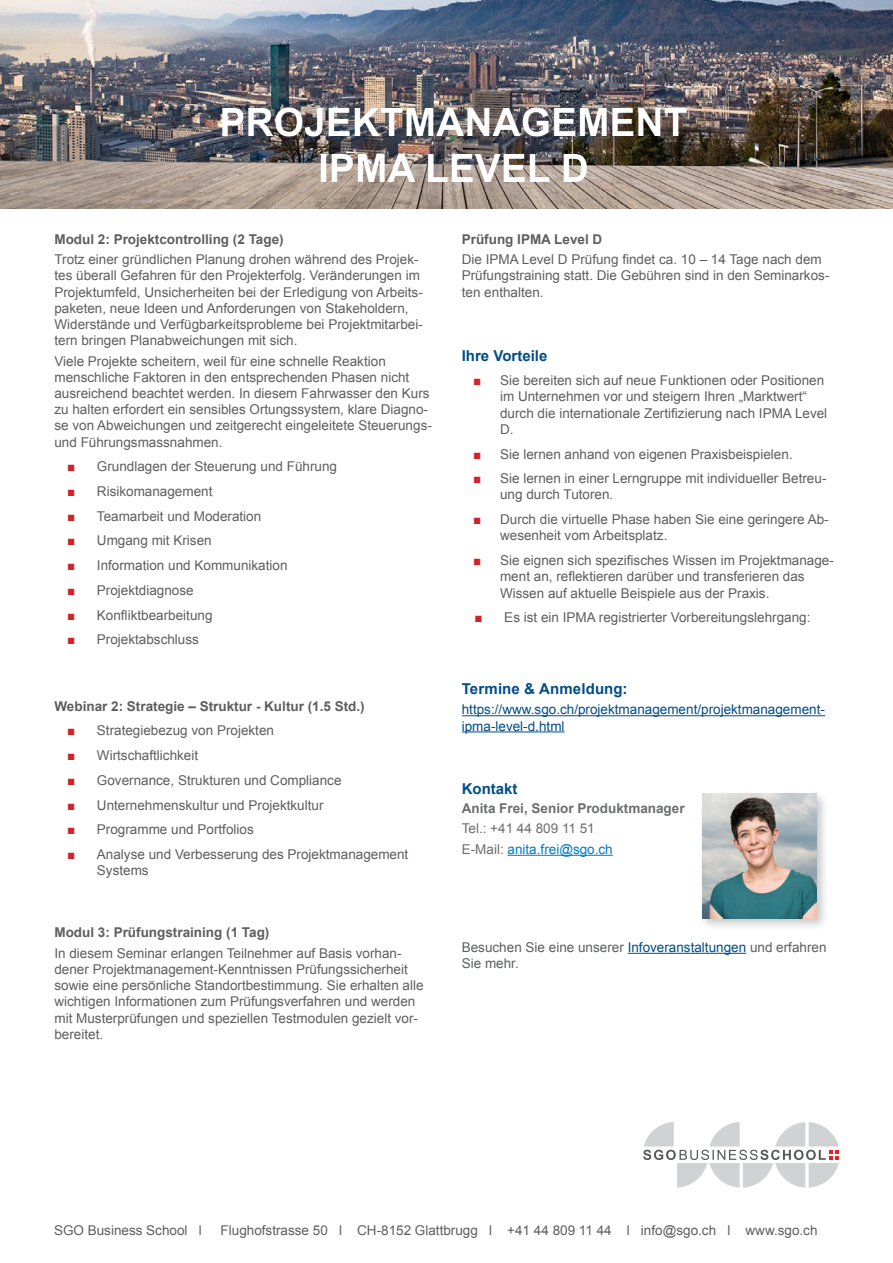
<style>
.page{position:relative;width:893px;height:1263px;background:#fff}
.page>*{position:absolute;margin:0;border:0;box-sizing:border-box;transform-origin:0 0}
.t1{font:700 39px/46.8px "Arial";color:#fff;text-align:center}
.Text{font:700 15px "Arial";letter-spacing:.005em;color:#004d86}
.Titel{font:700 15px "Arial";color:#004d86}
.Text-2{font:13.5px/16.2px "Arial";color:#5e5e5e}
.Unterbeschriftung{font:700 13.5px "Arial";color:#5e5e5e}
.Text-3{font:13.5px/16.2px "Arial";color:#004d86}
.Text-4{font:13.5px/16.2px "Arial";color:#5d5f60}
.Text-5{font:700 13.5px "Arial";color:#6c6d70}
.Text-6{font:13.5px "Arial";color:#007ac2}
.Text-7{font:13.5px "Arial";color:#6c6d70}
.s1{color:#d1232a}
.s2{color:#6c6d70}
.s3{color:#004d86}
</style>
<div class="page">
<img style="left:0;top:0;width:893px;height:208px">
<div style="left:165px;top:95px;width:612px;height:102px;background:#fff;opacity:.75"></div>
<hr style="left:462px;top:715px;width:363px;height:1px;background:#004d86">
<hr style="left:462px;top:731px;width:103px;height:1px;background:#004d86">
<hr style="left:508px;top:855px;width:105px;height:1px;background:#007ac2">
<hr style="left:628px;top:953px;width:118px;height:1px;background:#004d86">
<svg style="left:643px;top:1122px;width:196px;height:66px"></svg>
<div style="left:698px;top:790px;width:131px;height:140px;background:#231f20;opacity:.25"></div>
<img style="left:702px;top:794px;width:114px;height:124px">
<h1 class="t1" style="left:220px;top:100px;width:470px">PROJEKTMANAGEMENT<br>IPMA LEVEL D</h1>
<p class="Unterbeschriftung" style="left:54px;top:230px;width:231px">Modul 2: Projektcontrolling (2 Tage)</p>
<p class="Text-2" style="left:54px;top:251px;width:370px">Trotz einer gründlichen Planung drohen während des Projek&shy;tes überall Gefahren für den Projekterfolg. Veränderungen im Projektumfeld, Unsicherheiten bei der Erledigung von Arbeits&shy;paketen, neue Ideen und Anforderungen von Stakeholdern, Widerstände und Verfügbarkeitsprobleme bei Projektmitarbei&shy;tern bringen Planabweichungen mit sich.</p>
<p class="Text-2" style="left:54px;top:353px;width:379px">Viele Projekte scheitern, weil für eine schnelle Reaktion menschliche Faktoren in den entsprechenden Phasen nicht ausreichend beachtet werden. In diesem Fahrwasser den Kurs zu halten erfordert ein sensibles Ortungssystem, klare Diagno&shy;se von Abweichungen und zeitgerecht eingeleitete Steuerungs&shy;und Führungsmassnahmen.</p>
<p class="Text-2" style="left:67px;top:459px;width:271px"><span class="s1">■</span> Grundlagen der Steuerung und Führung</p>
<p class="Text-2" style="left:67px;top:483px;width:147px"><span class="s1">■</span> Risikomanagement</p>
<p class="Text-2" style="left:67px;top:508px;width:196px"><span class="s1">■</span> Teamarbeit und Moderation</p>
<p class="Text-2" style="left:67px;top:533px;width:146px"><span class="s1">■</span> Umgang mit Krisen</p>
<p class="Text-2" style="left:67px;top:557px;width:222px"><span class="s1">■</span> Information und Kommunikation</p>
<p class="Text-2" style="left:67px;top:582px;width:128px"><span class="s1">■</span> Projektdiagnose</p>
<p class="Text-2" style="left:67px;top:607px;width:147px"><span class="s1">■</span> Konfliktbearbeitung</p>
<p class="Text-2" style="left:67px;top:632px;width:133px"><span class="s1">■</span> Projektabschluss</p>
<p class="Unterbeschriftung" style="left:54px;top:697px;width:312px">Webinar 2: Strategie – Struktur - Kultur (1.5 Std.)</p>
<p class="Text-2" style="left:67px;top:723px;width:208px"><span class="s1">■</span> Strategiebezug von Projekten</p>
<p class="Text-2" style="left:67px;top:747px;width:133px"><span class="s1">■</span> Wirtschaftlichkeit</p>
<p class="Text-2" style="left:67px;top:772px;width:276px"><span class="s1">■</span> Governance, Strukturen und Compliance</p>
<p class="Text-2" style="left:67px;top:797px;width:258px"><span class="s1">■</span> Unternehmenskultur und Projektkultur</p>
<p class="Text-2" style="left:67px;top:821px;width:188px"><span class="s1">■</span> Programme und Portfolios</p>
<p class="Text-2" style="left:97px;top:846px;width:313px;text-indent:-30px"><span class="s1">■</span> Analyse und Verbesserung des Projektmanagement<br>Systems</p>
<p class="Unterbeschriftung" style="left:54px;top:924px;width:216px">Modul 3: Prüfungstraining (1 Tag)</p>
<p class="Text-2" style="left:54px;top:945px;width:371px">In diesem Seminar erlangen Teilnehmer auf Basis vorhan&shy;dener Projektmanagement-Kenntnissen Prüfungssicherheit sowie eine persönliche Standortbestimmung. Sie erhalten alle wichtigen Informationen zum Prüfungsverfahren und werden mit Musterprüfungen und speziellen Testmodulen gezielt vor&shy;bereitet.</p>
<p class="Unterbeschriftung" style="left:462px;top:230px;width:142px">Prüfung IPMA Level D</p>
<p class="Text-2" style="left:462px;top:251px;width:369px">Die IPMA Level D Prüfung findet ca. 10 – 14 Tage nach dem<br>Prüfungstraining statt. Die Gebühren sind in den Seminarkos&shy;ten enthalten.</p>
<p class="Titel" style="left:462px;top:345px;width:87px">Ihre Vorteile</p>
<p class="Text-2" style="left:500px;top:373px;width:329px;text-indent:-27px"><span class="s1">■</span> Sie bereiten sich auf neue Funktionen oder Positionen im Unternehmen vor und steigern Ihren „Marktwert“ durch die internationale Zertifizierung nach IPMA Level D.</p>
<p class="Text-2" style="left:473px;top:446px;width:321px"><span class="s1">■</span> Sie lernen anhand von eigenen Praxisbeispielen.</p>
<p class="Text-2" style="left:500px;top:471px;width:328px;text-indent:-27px"><span class="s1">■</span> Sie lernen in einer Lerngruppe mit individueller Betreu&shy;ung durch Tutoren.</p>
<p class="Text-2" style="left:500px;top:511px;width:330px;text-indent:-27px"><span class="s1">■</span> Durch die virtuelle Phase haben Sie eine geringere Ab&shy;wesenheit vom Arbeitsplatz.</p>
<p class="Text-2" style="left:500px;top:552px;width:335px;text-indent:-27px"><span class="s1">■</span> Sie eignen sich spezifisches Wissen im Projektmanage&shy;ment an, reflektieren darüber und transferieren das<br>Wissen auf aktuelle Beispiele aus der Praxis.</p>
<p class="Text-2" style="left:475px;top:609px;width:337px"><span class="s1">■</span> Es ist ein IPMA registrierter Vorbereitungslehrgang:</p>
<p class="Text" style="left:462px;top:679px;width:167px">Termine &amp; Anmeldung:</p>
<p class="Text-3" style="left:462px;top:702px;width:365px">https://www.sgo.ch/projektmanagement/projektmanagement&shy;ipma-level-d.html</p>
<p class="Text" style="left:462px;top:778px;width:57px">Kontakt</p>
<p class="Text-5" style="left:462px;top:799px;width:224px">Anita Frei, Senior Produktmanager</p>
<p class="Text-7" style="left:462px;top:820px;width:134px">Tel.: +41 44 809 11 51</p>
<p class="Text-6" style="left:462px;top:840px;width:152px"><span class="s2">E-Mail:</span> anita.frei@sgo.ch</p>
<p class="Text-4" style="left:462px;top:939px;width:366px">Besuchen Sie eine unserer <span class="s3">Infoveranstaltungen</span> und erfahren<br>Sie mehr.</p>
<p class="Text-2" style="left:54px;top:1222px;width:149px">SGO Business School l</p>
<p class="Text-2" style="left:221px;top:1222px;width:598px">Flughofstrasse 50 l CH-8152 Glattbrugg l +41 44 809 11 44 l info@sgo.ch l www.sgo.ch</p>
</div>
